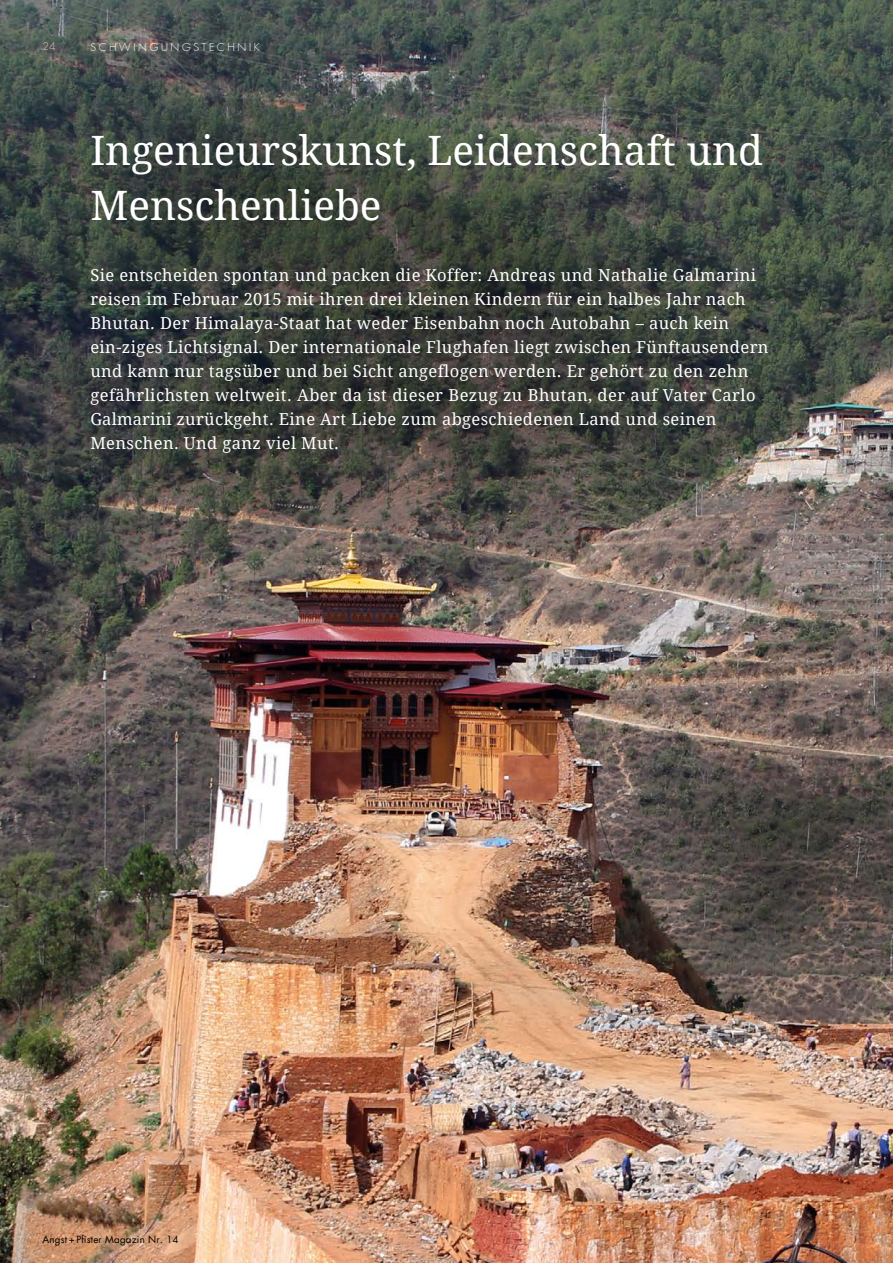
<style>
.page{position:relative;width:893px;height:1263px;background:#fff}
.page>*{position:absolute;margin:0;border:0;box-sizing:border-box;transform-origin:0 0}
.t1{font:40.5px/55.5px "Droid Serif";color:#fff}
.t2{font:16.5px/24px "Droid Serif";letter-spacing:.025em;color:#fff}
.t3{font:300 10.5px "Futura";letter-spacing:.25em;color:#fff}
.t4{font:300 10.5px "Futura";color:#f7baa8}
.t5{font:9.75px "Futura Com";letter-spacing:.02em;color:#000}
</style>
<div class="page">
<img style="left:0;top:0;width:893px;height:1263px">
<p class="t4" style="left:43px;top:40px;width:15px">24</p>
<p class="t3" style="left:90px;top:40px;width:171px">SCHWINGUNGSTECHNIK</p>
<h1 class="t1" style="left:90px;top:123px;width:674px">Ingenieurskunst, Leidenschaft und<br>Menschenliebe</h1>
<p class="t2" style="left:90px;top:263px;width:680px">Sie entscheiden spontan und packen die Koffer: Andreas und Nathalie Galmarini reisen im Februar 2015 mit ihren drei kleinen Kindern für ein halbes Jahr nach Bhutan. Der Himalaya-Staat hat weder Eisenbahn noch Autobahn – auch kein ein-ziges Lichtsignal. Der internationale Flughafen liegt zwischen Fünftausendern und kann nur tagsüber und bei Sicht angeflogen werden. Er gehört zu den zehn gefährlichsten weltweit. Aber da ist dieser Bezug zu Bhutan, der auf Vater Carlo Galmarini zurückgeht. Eine Art Liebe zum abgeschiedenen Land und seinen Menschen. Und ganz viel Mut.</p>
<p class="t5" style="left:43px;top:1232px;width:138px">Angst + Pfister Magazin Nr. 14</p>
</div>
